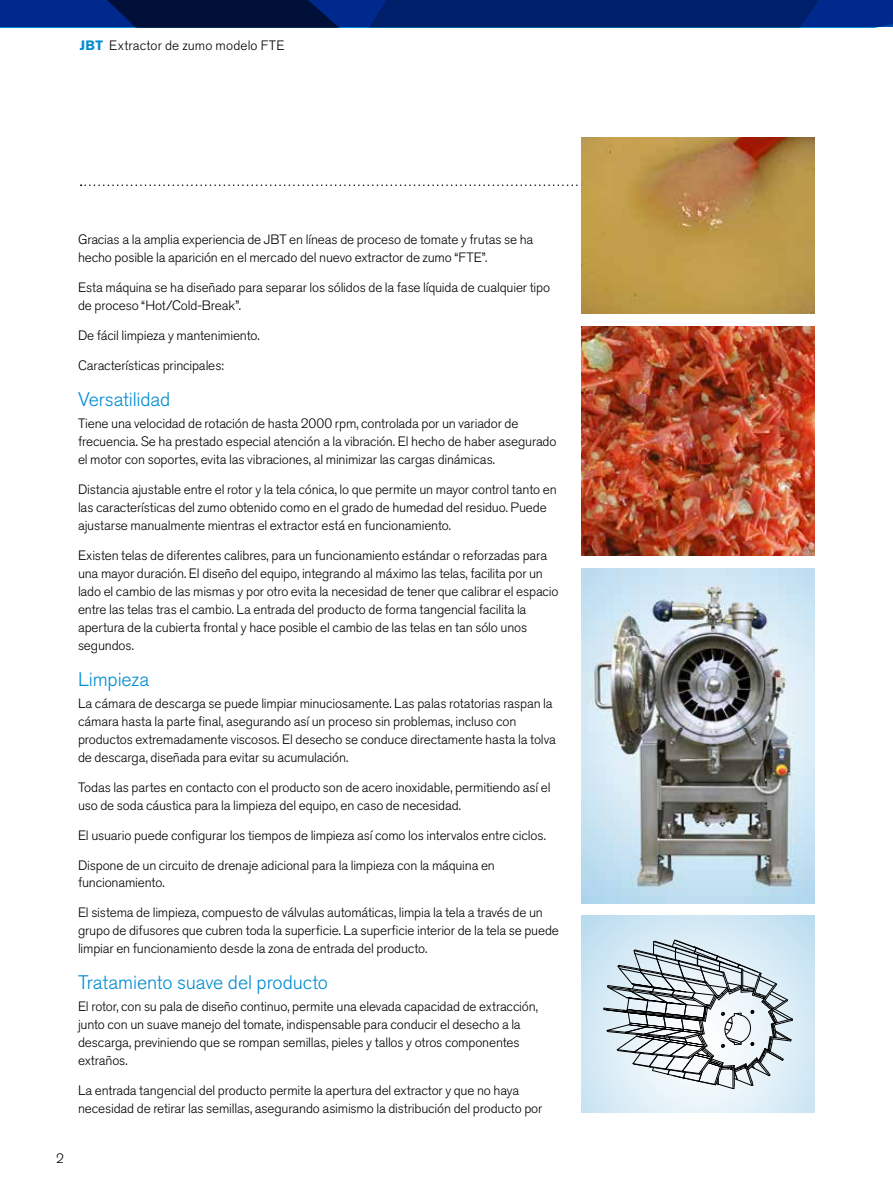
<style>
.page{position:relative;width:893px;height:1191px;background:#fff}
.page>*{position:absolute;margin:0;border:0;box-sizing:border-box;transform-origin:0 0}
.Bodycopy{font:300 19.5px "Akzidenz Grotesk Pro";letter-spacing:-.005em;color:#008cd2}
.Bodycopy-2{font:300 13.5px/18px "Akzidenz Grotesk Pro";letter-spacing:-.01em;color:#000}
.Bodycopy-3{font:300 13.5px "Akzidenz Grotesk Pro";letter-spacing:.01em;color:#000}
.s1{font-weight:700;color:#008cd2}
</style>
<div class="page">
<svg style="left:81px;top:184px;width:500px;height:2px"></svg>
<svg style="left:0;top:0;width:893px;height:27px;background:#001e69"></svg>
<img style="left:581px;top:326px;width:234px;height:230px">
<img style="left:581px;top:138px;width:234px;height:175px">
<img style="left:581px;top:568px;width:234px;height:335px">
<img style="left:581px;top:916px;width:234px;height:197px">
<svg style="left:604px;top:940px;width:189px;height:149px"></svg>
<p class="Bodycopy-3" style="left:80px;top:37px;width:206px"><span class="s1">JBT</span> Extractor de zumo modelo FTE</p>
<p class="Bodycopy-2" style="left:78px;top:230px;width:457px">Gracias a la amplia experiencia de JBT en líneas de proceso de tomate y frutas se ha hecho posible la aparición en el mercado del nuevo extractor de zumo “FTE”.</p>
<p class="Bodycopy-2" style="left:78px;top:278px;width:474px">Esta máquina se ha diseñado para separar los sólidos de la fase líquida de cualquier tipo de proceso “Hot/Cold-Break”.</p>
<p class="Bodycopy-2" style="left:78px;top:326px;width:183px">De fácil limpieza y mantenimiento.</p>
<p class="Bodycopy-2" style="left:78px;top:356px;width:147px">Características principales:</p>
<p class="Bodycopy" style="left:78px;top:386px;width:94px">Versatilidad</p>
<p class="Bodycopy-2" style="left:78px;top:414px;width:480px">Tiene una velocidad de rotación de hasta 2000 rpm, controlada por un variador de frecuencia. Se ha prestado especial atención a la vibración. El hecho de haber asegurado el motor con soportes, evita las vibraciones, al minimizar las cargas dinámicas.</p>
<p class="Bodycopy-2" style="left:78px;top:480px;width:480px">Distancia ajustable entre el rotor y la tela cónica, lo que permite un mayor control tanto en las características del zumo obtenido como en el grado de humedad del residuo. Puede ajustarse manualmente mientras el extractor está en funcionamiento.</p>
<p class="Bodycopy-2" style="left:78px;top:546px;width:482px">Existen telas de diferentes calibres, para un funcionamiento estándar o reforzadas para una mayor duración. El diseño del equipo, integrando al máximo las telas, facilita por un lado el cambio de las mismas y por otro evita la necesidad de tener que calibrar el espacio entre las telas tras el cambio. La entrada del producto de forma tangencial facilita la apertura de la cubierta frontal y hace posible el cambio de las telas en tan sólo unos segundos.</p>
<p class="Bodycopy" style="left:78px;top:666px;width:73px">Limpieza</p>
<p class="Bodycopy-2" style="left:78px;top:694px;width:479px">La cámara de descarga se puede limpiar minuciosamente. Las palas rotatorias raspan la cámara hasta la parte final, asegurando así un proceso sin problemas, incluso con productos extremadamente viscosos. El desecho se conduce directamente hasta la tolva de descarga, diseñada para evitar su acumulación.</p>
<p class="Bodycopy-2" style="left:78px;top:778px;width:474px">Todas las partes en contacto con el producto son de acero inoxidable, permitiendo así el uso de soda cáustica para la limpieza del equipo, en caso de necesidad.</p>
<p class="Bodycopy-2" style="left:78px;top:826px;width:469px">El usuario puede configurar los tiempos de limpieza así como los intervalos entre ciclos.</p>
<p class="Bodycopy-2" style="left:78px;top:856px;width:418px">Dispone de un circuito de drenaje adicional para la limpieza con la máquina en funcionamiento.</p>
<p class="Bodycopy-2" style="left:78px;top:903px;width:482px">El sistema de limpieza, compuesto de válvulas automáticas, limpia la tela a través de un grupo de difusores que cubren toda la superficie. La superficie interior de la tela se puede limpiar en funcionamiento desde la zona de entrada del producto.</p>
<p class="Bodycopy" style="left:78px;top:969px;width:252px">Tratamiento suave del producto</p>
<p class="Bodycopy-2" style="left:78px;top:997px;width:462px">El rotor, con su pala de diseño continuo, permite una elevada capacidad de extracción, junto con un suave manejo del tomate, indispensable para conducir el desecho a la descarga, previniendo que se rompan semillas, pieles y tallos y otros componentes extraños.</p>
<p class="Bodycopy-2" style="left:78px;top:1081px;width:466px">La entrada tangencial del producto permite la apertura del extractor y que no haya necesidad de retirar las semillas, asegurando asimismo la distribución del producto por</p>
<p class="Bodycopy-2" style="left:56px;top:1149px;width:9px">2</p>
</div>
